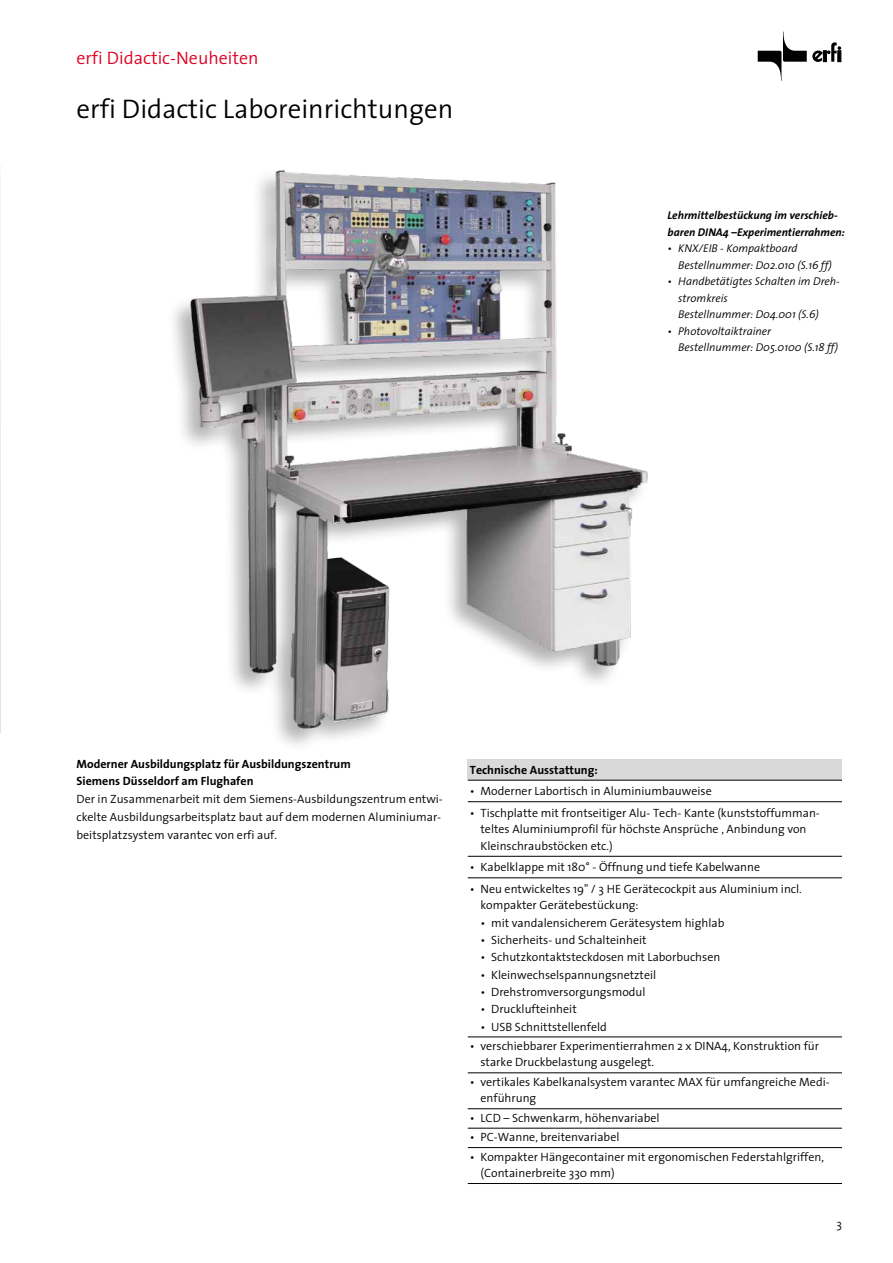
<style>
.page{position:relative;width:893px;height:1263px;background:#fff}
.page>*{position:absolute;margin:0;border:0;box-sizing:border-box;transform-origin:0 0}
.t1{font:300 27px "The Sans";color:#000}
.t2{font:300 18px "The Sans";color:#df0023}
.t3{font:300 12px/16.5px "The Sans";color:#000}
.t4{font:700 12px/16.5px "The Sans";color:#000}
.t5{font:italic 300 11.25px/16.5px "The Sans";color:#000}
.t6{font:italic 700 11.25px/16.5px "The Sans";color:#000}
</style>
<div class="page">
<svg style="left:758px;top:32px;width:83px;height:49px"></svg>
<img style="left:0;top:166px;width:1px;height:567px">
<img style="left:173px;top:170px;width:475px;height:575px">
<div style="left:468px;top:759px;width:374px;height:21px;background:#d9d9d9"></div>
<hr style="left:468px;top:801px;width:374px;height:1px;background:#000">
<hr style="left:468px;top:856px;width:374px;height:1px;background:#000">
<hr style="left:468px;top:877px;width:374px;height:1px;background:#000">
<hr style="left:468px;top:1072px;width:374px;height:1px;background:#000">
<hr style="left:468px;top:1108px;width:374px;height:1px;background:#000">
<hr style="left:468px;top:1128px;width:374px;height:1px;background:#000">
<hr style="left:468px;top:1147px;width:374px;height:1px;background:#000">
<hr style="left:468px;top:1183px;width:374px;height:1px;background:#000">
<hr style="left:468px;top:780px;width:374px;height:1px;background:#000">
<hr style="left:468px;top:1036px;width:374px;height:1px;background:#000">
<h2 class="t2" style="left:76px;top:43px;width:184px">erfi Didactic-Neuheiten</h2>
<h1 class="t1" style="left:76px;top:86px;width:378px">erfi Didactic Laboreinrichtungen</h1>
<p class="t6" style="left:668px;top:207px;width:179px">Lehrmittelbestückung im verschieb&shy;baren DINA4 –Experimentierrahmen:</p>
<p class="t5" style="left:678px;top:240px;width:155px;text-indent:-11px">• KNX/EIB - Kompaktboard<br>Bestellnummer: D02.010 (S.16 ff)</p>
<p class="t5" style="left:678px;top:273px;width:163px;text-indent:-11px">• Handbetätigtes Schalten im Dreh&shy;stromkreis<br>Bestellnummer: D04.001 (S.6)</p>
<p class="t5" style="left:678px;top:322px;width:161px;text-indent:-11px">• Photovoltaiktrainer<br>Bestellnummer: D05.0100 (S.18 ff)</p>
<p class="t4" style="left:76px;top:755px;width:276px">Moderner Ausbildungsplatz für Ausbildungszentrum<br>Siemens Düsseldorf am Flughafen</p>
<p class="t3" style="left:76px;top:789px;width:368px;line-height:18px">Der in Zusammenarbeit mit dem Siemens-Ausbildungszentrum entwi&shy;ckelte Ausbildungsarbeitsplatz baut auf dem modernen Aluminiumar&shy;beitsplatzsystem varantec von erfi auf.</p>
<p class="t4" style="left:470px;top:761px;width:129px">Technische Ausstattung:</p>
<p class="t3" style="left:470px;top:783px;width:243px">• Moderner Labortisch in Aluminiumbauweise</p>
<p class="t3" style="left:480px;top:804px;width:341px;text-indent:-11px">• Tischplatte mit frontseitiger Alu- Tech- Kante (kunststoffumman&shy;teltes Aluminiumprofil für höchste Ansprüche , Anbindung von<br>Kleinschraubstöcken etc.)</p>
<p class="t3" style="left:470px;top:859px;width:292px">• Kabelklappe mit 180° - Öffnung und tiefe Kabelwanne</p>
<p class="t3" style="left:480px;top:880px;width:323px;text-indent:-11px">• Neu entwickeltes 19" / 3 HE Gerätecockpit aus Aluminium incl. kompakter Gerätebestückung:</p>
<p class="t3" style="left:480px;top:914px;width:245px">• mit vandalensicherem Gerätesystem highlab</p>
<p class="t3" style="left:480px;top:931px;width:168px">• Sicherheits- und Schalteinheit</p>
<p class="t3" style="left:480px;top:949px;width:241px">• Schutzkontaktsteckdosen mit Laborbuchsen</p>
<p class="t3" style="left:480px;top:966px;width:177px">• Kleinwechselspannungsnetzteil</p>
<p class="t3" style="left:480px;top:983px;width:167px">• Drehstromversorgungsmodul</p>
<p class="t3" style="left:480px;top:1000px;width:98px">• Drucklufteinheit</p>
<p class="t3" style="left:480px;top:1018px;width:128px">• USB Schnittstellenfeld</p>
<p class="t3" style="left:480px;top:1037px;width:340px;text-indent:-11px">• verschiebbarer Experimentierrahmen 2 x DINA4, Konstruktion für starke Druckbelastung ausgelegt.</p>
<p class="t3" style="left:480px;top:1073px;width:351px;text-indent:-11px">• vertikales Kabelkanalsystem varantec MAX für umfangreiche Medi&shy;enführung</p>
<p class="t3" style="left:470px;top:1109px;width:191px">• LCD – Schwenkarm, höhenvariabel</p>
<p class="t3" style="left:470px;top:1128px;width:151px">• PC-Wanne, breitenvariabel</p>
<p class="t3" style="left:480px;top:1148px;width:345px;text-indent:-11px">• Kompakter Hängecontainer mit ergonomischen Federstahlgriffen, (Containerbreite 330 mm)</p>
<p class="t3" style="left:836px;top:1216px;width:7px">3</p>
</div>
